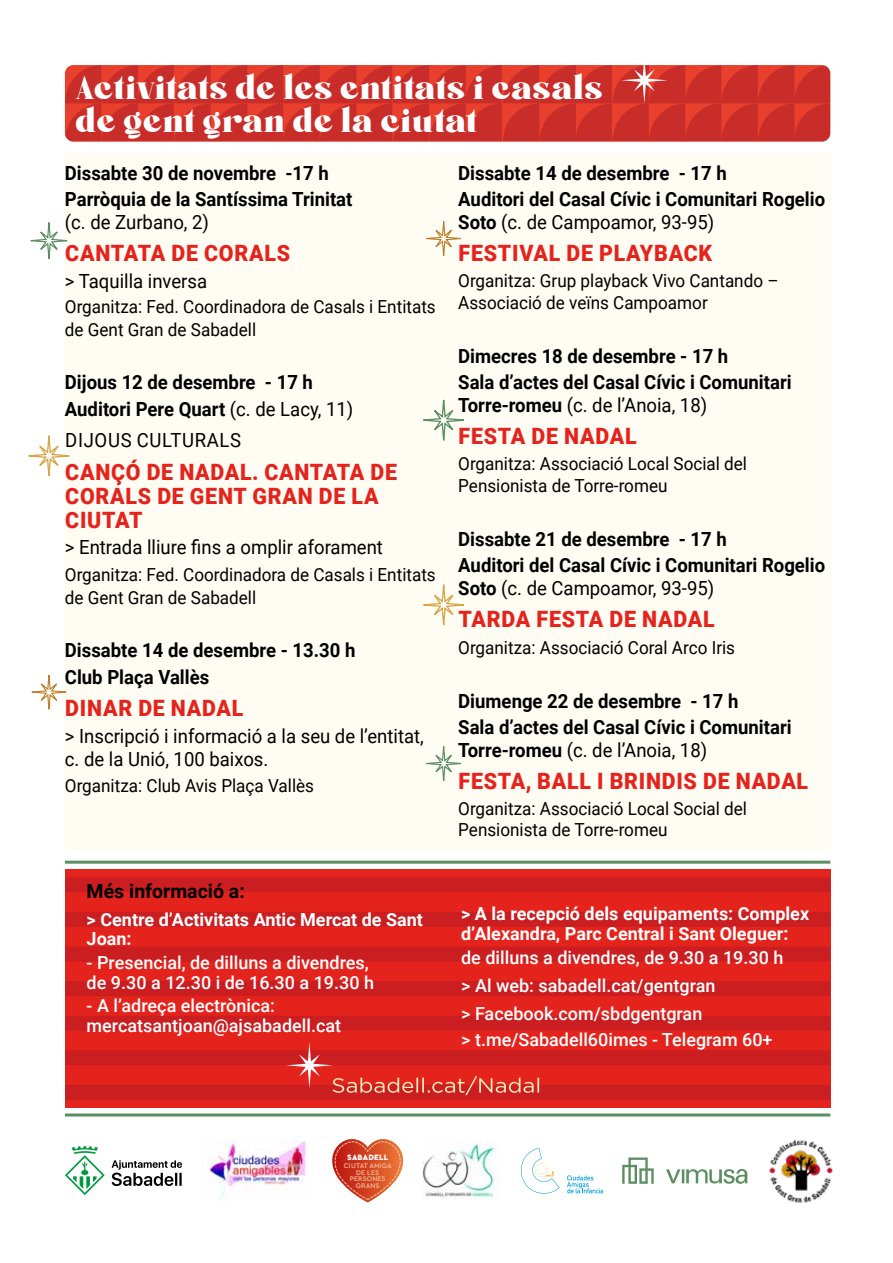
<style>
.page{position:relative;width:893px;height:1263px;background:#fff}
.page>*{position:absolute;margin:0;border:0;box-sizing:border-box;transform-origin:0 0}
.t1{font:900 33px/33px "Boiling";letter-spacing:.02em;color:#fff}
.t2{font:900 22.5px/24px "Roboto";letter-spacing:.035em;color:#e5231d;scale:.95 1}
.t3{font:700 19.5px/26.7px "Roboto";color:#000;scale:.95 1}
.t4{font:19.5px/22.5px "Roboto";color:#000;scale:.95 1}
.t5{font:700 19.5px "Roboto";color:#000}
.t6{font:19.5px "Roboto";letter-spacing:.035em;color:#000;scale:.95 1}
.t7{font:18px/22.5px "Roboto";color:#000;scale:.95 1}
.t8{font:500 18px/19.5px "Roboto";color:#fff}
.t9{font:700 18px/19.5px "Roboto";color:#fff}
.t10{font:900 8.25px "Cera PRO";letter-spacing:.02em;color:#fff}
.t11{font:500 7.05px/6.9px "Cera PRO";letter-spacing:.02em;color:#fac39d;text-align:center}
.s1{font-weight:400}
.s2{font-weight:700}
</style>
<div class="page">
<div style="left:65px;top:869px;width:765px;height:239px;background:#e5231d"></div>
<div style="left:65px;top:877px;width:765px;height:15px;background:#ca1e21"></div>
<div style="left:65px;top:912px;width:765px;height:15px;background:#ca1e21"></div>
<div style="left:65px;top:946px;width:765px;height:15px;background:#ca1e21"></div>
<div style="left:65px;top:981px;width:765px;height:15px;background:#ca1e21"></div>
<div style="left:65px;top:1016px;width:765px;height:15px;background:#ca1e21"></div>
<div style="left:65px;top:1050px;width:765px;height:15px;background:#ca1e21"></div>
<div style="left:65px;top:1085px;width:765px;height:15px;background:#ca1e21"></div>
<div style="left:65px;top:153px;width:765px;height:698px;background:#fffcf3"></div>
<svg style="left:332px;top:1139px;width:72px;height:63px"></svg>
<img style="left:769px;top:1139px;width:64px;height:64px">
<img style="left:201px;top:1140px;width:105px;height:61px">
<svg style="left:521px;top:1148px;width:38px;height:45px"></svg>
<svg style="left:567px;top:1175px;width:36px;height:18px"></svg>
<svg style="left:666px;top:1169px;width:81px;height:15px"></svg>
<svg style="left:622px;top:1157px;width:32px;height:27px"></svg>
<img style="left:423px;top:1142px;width:79px;height:57px">
<hr style="left:65px;top:861px;width:765px;height:3px;background:#5b8e61">
<hr style="left:65px;top:1113px;width:765px;height:3px;background:#5b8e61">
<svg style="left:112px;top:1160px;width:70px;height:26px"></svg>
<svg style="left:65px;top:1146px;width:40px;height:49px"></svg>
<svg style="left:30px;top:222px;width:38px;height:37px"></svg>
<svg style="left:426px;top:221px;width:35px;height:35px"></svg>
<svg style="left:423px;top:399px;width:41px;height:42px"></svg>
<svg style="left:423px;top:584px;width:41px;height:42px"></svg>
<svg style="left:426px;top:746px;width:35px;height:35px"></svg>
<svg style="left:28px;top:435px;width:42px;height:42px"></svg>
<svg style="left:31px;top:674px;width:36px;height:36px"></svg>
<svg style="left:287px;top:1043px;width:252px;height:52px"></svg>
<svg style="left:65px;top:65px;width:765px;height:77px;background:#d0332c"></svg>
<h1 class="t1" style="left:76px;top:70px;width:528px">Activitats de les entitats i casals de gent gran de la ciutat</h1>
<p class="t3" style="left:65px;top:159px;width:304px">Dissabte 30 de novembre -17 h<br>Parròquia de la Santíssima Trinitat</p>
<p class="t4" style="left:65px;top:210px;width:153px">(c. de Zurbano, 2)</p>
<p class="t2" style="left:65px;top:241px;width:238px">CANTATA DE CORALS</p>
<p class="t4" style="left:65px;top:269px;width:151px">&gt; Taquilla inversa</p>
<p class="t7" style="left:65px;top:295px;width:392px">Organitza: Fed. Coordinadora de Casals i Entitats de Gent Gran de Sabadell</p>
<p class="t3" style="left:65px;top:368px;width:305px">Dijous 12 de desembre - 17 h<br>Auditori Pere Quart <span class="s1">(c. de Lacy, 11)</span></p>
<p class="t6" style="left:65px;top:427px;width:187px">DIJOUS CULTURALS</p>
<p class="t2" style="left:65px;top:459px;width:351px">CANÇÓ DE NADAL. CANTATA DE<br>CORALS DE GENT GRAN DE LA<br>CIUTAT</p>
<p class="t4" style="left:65px;top:535px;width:336px">&gt; Entrada lliure fins a omplir aforament</p>
<p class="t7" style="left:65px;top:563px;width:392px">Organitza: Fed. Coordinadora de Casals i Entitats de Gent Gran de Sabadell</p>
<p class="t3" style="left:65px;top:636px;width:307px">Dissabte 14 de desembre - 13.30 h<br>Club Plaça Vallès</p>
<p class="t2" style="left:65px;top:696px;width:189px">DINAR DE NADAL</p>
<p class="t4" style="left:65px;top:724px;width:379px">&gt; Inscripció i informació a la seu de l’entitat, c. de la Unió, 100 baixos.</p>
<p class="t7" style="left:65px;top:774px;width:264px">Organitza: Club Avis Plaça Vallès</p>
<p class="t5" style="left:87px;top:877px;width:160px">Més informació a:</p>
<p class="t9" style="left:87px;top:909px;width:338px">&gt; Centre d’Activitats Antic Mercat de Sant<br>Joan:</p>
<p class="t8" style="left:87px;top:952px;width:289px">- Presencial, de dilluns a divendres, de 9.30 a 12.30 i de 16.30 a 19.30 h</p>
<p class="t8" style="left:87px;top:995px;width:256px">- A l’adreça electrònica: mercatsantjoan@ajsabadell.cat</p>
<p class="t3" style="left:458px;top:159px;width:388px">Dissabte 14 de desembre - 17 h<br>Auditori del Casal Cívic i Comunitari Rogelio</p>
<p class="t4" style="left:458px;top:210px;width:271px"><span class="s2">Soto</span> (c. de Campoamor, 93-95)</p>
<p class="t2" style="left:459px;top:241px;width:268px">FESTIVAL DE PLAYBACK</p>
<p class="t7" style="left:458px;top:268px;width:339px">Organitza: Grup playback Vivo Cantando –<br>Associació de veïns Campoamor</p>
<p class="t3" style="left:458px;top:342px;width:352px">Dimecres 18 de desembre - 17 h<br>Sala d’actes del Casal Cívic i Comunitari</p>
<p class="t4" style="left:458px;top:393px;width:264px"><span class="s2">Torre-romeu</span> (c. de l’Anoia, 18)</p>
<p class="t2" style="left:459px;top:424px;width:189px">FESTA DE NADAL</p>
<p class="t7" style="left:458px;top:451px;width:305px">Organitza: Associació Local Social del<br>Pensionista de Torre-romeu</p>
<p class="t3" style="left:458px;top:525px;width:388px">Dissabte 21 de desembre - 17 h<br>Auditori del Casal Cívic i Comunitari Rogelio</p>
<p class="t4" style="left:458px;top:576px;width:271px"><span class="s2">Soto</span> (c. de Campoamor, 93-95)</p>
<p class="t2" style="left:459px;top:607px;width:271px">TARDA FESTA DE NADAL</p>
<p class="t7" style="left:458px;top:636px;width:293px">Organitza: Associació Coral Arco Iris</p>
<p class="t3" style="left:458px;top:687px;width:352px">Diumenge 22 de desembre - 17 h<br>Sala d’actes del Casal Cívic i Comunitari</p>
<p class="t4" style="left:458px;top:738px;width:264px"><span class="s2">Torre-romeu</span> (c. de l’Anoia, 18)</p>
<p class="t2" style="left:459px;top:769px;width:369px">FESTA, BALL I BRINDIS DE NADAL</p>
<p class="t7" style="left:458px;top:797px;width:305px;line-height:21px">Organitza: Associació Local Social del<br>Pensionista de Torre-romeu</p>
<p class="t9" style="left:461px;top:904px;width:350px">&gt; A la recepció dels equipaments: Complex d’Alexandra, Parc Central i Sant Oleguer:</p>
<p class="t8" style="left:461px;top:942px;width:324px;line-height:28px">de dilluns a divendres, de 9.30 a 19.30 h &gt; Al web: sabadell.cat/gentgran<br>&gt; Facebook.com/sbdgentgran</p>
<p class="t8" style="left:461px;top:1029px;width:313px">&gt; t.me/Sabadell60imes - Telegram 60+</p>
<p class="t10" style="left:347px;top:1152px;width:42px">SABADELL</p>
<p class="t11" style="left:344px;top:1161px;width:50px">CIUTAT AMIGA<br>DE LES<br>PERSONES<br>GRANS</p>
</div>
